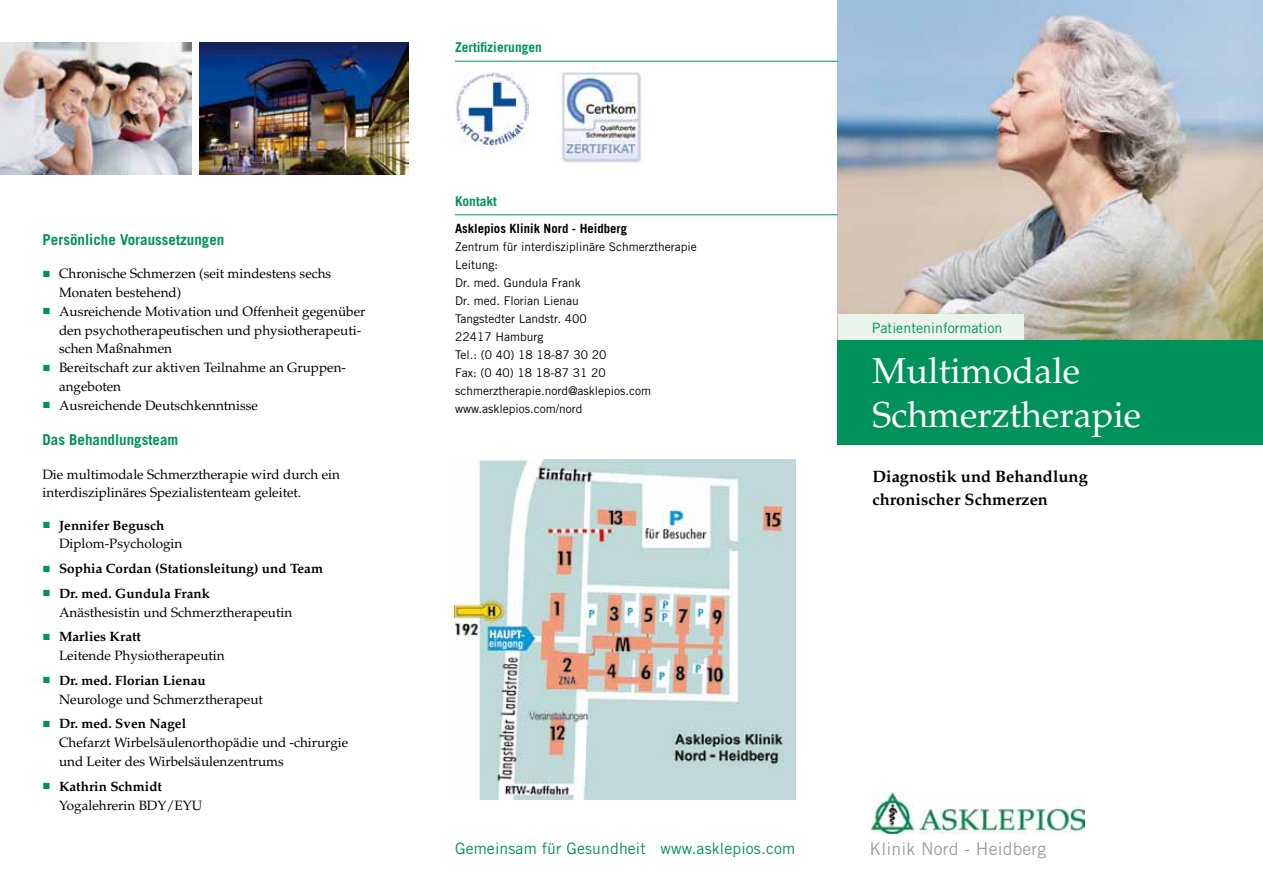
<style>
.page{position:relative;width:1263px;height:893px;background:#fff}
.page>*{position:absolute;margin:0;border:0;box-sizing:border-box;transform-origin:0 0}
.t1{font:36px/43.2px "Palatino LT Std";color:#fff}
.t2{font:17.55px "Trade Gothic LT Std";letter-spacing:.01em;color:#9c9e9f}
.t3{font:700 16.5px/22.5px "Palatino LT Std";color:#000}
.t4{font:15.75px "Trade Gothic LT Std";letter-spacing:.01em;color:#00925b}
.t5{font:700 15px "Trade Gothic LT Std";color:#00925b}
.t6{font:14.25px "Trade Gothic LT Std";color:#00925b}
.t7{font:13.5px/18.8px "Palatino LT Std";color:#000}
.t8{font:700 13.5px "Palatino LT Std";color:#000}
.t9{font:700 13.5px "Trade Gothic LT Std";color:#00925b}
.t10{font:700 12.75px "Trade Gothic LT Std";color:#000}
.t11{font:12px/18px "Trade Gothic LT Std";color:#000}
.s1{font-family:"Times New Roman";color:#00925b}
.s2{font-weight:700}
.s3{font-family:"Times New Roman";font-weight:400;color:#00925b}
</style>
<div class="page">
<img style="left:872px;top:792px;width:212px;height:42px">
<img style="left:838px;top:0;width:425px;height:340px">
<div style="left:838px;top:315px;width:185px;height:25px;background:#eaf4ed"></div>
<hr style="left:455px;top:61px;width:383px;height:1px;background:#00925b">
<hr style="left:455px;top:214px;width:383px;height:1px;background:#00925b">
<div style="left:838px;top:340px;width:425px;height:105px;background:#00925b"></div>
<img style="left:455px;top:459px;width:340px;height:340px">
<img style="left:200px;top:43px;width:208px;height:131px">
<img style="left:0;top:43px;width:191px;height:131px">
<img style="left:455px;top:73px;width:73px;height:74px">
<img style="left:561px;top:67px;width:82px;height:98px">
<p class="t5" style="left:43px;top:230px;width:183px">Persönliche Voraussetzungen</p>
<p class="t7" style="left:59px;top:265px;width:274px;text-indent:-16px"><span class="s1">■</span> Chronische Schmerzen (seit mindestens sechs<br>Monaten bestehend)</p>
<p class="t7" style="left:59px;top:302px;width:308px;text-indent:-16px"><span class="s1">■</span> Ausreichende Motivation und Offenheit gegenüber den psychotherapeutischen und physiotherapeuti&shy;schen Maßnahmen</p>
<p class="t7" style="left:59px;top:358px;width:288px;text-indent:-16px"><span class="s1">■</span> Bereitschaft zur aktiven Teilnahme an Gruppen&shy;angeboten</p>
<p class="t7" style="left:43px;top:396px;width:217px"><span class="s1">■</span> Ausreichende Deutschkenntnisse</p>
<p class="t5" style="left:43px;top:430px;width:137px">Das Behandlungsteam</p>
<p class="t7" style="left:43px;top:465px;width:299px">Die multimodale Schmerztherapie wird durch ein interdisziplinäres Spezialistenteam geleitet.</p>
<p class="t7" style="left:59px;top:516px;width:125px;text-indent:-16px"><span class="s1">■</span> <span class="s2">Jennifer Begusch<br></span>Diplom-Psychologin</p>
<p class="t8" style="left:43px;top:561px;width:282px"><span class="s3">■</span> Sophia Cordan (Stationsleitung) und Team</p>
<p class="t7" style="left:59px;top:584px;width:235px;text-indent:-16px"><span class="s1">■</span> <span class="s2">Dr. med. Gundula Frank<br></span>Anästhesistin und Schmerztherapeutin</p>
<p class="t7" style="left:59px;top:628px;width:167px;text-indent:-16px"><span class="s1">■</span> <span class="s2">Marlies Kratt<br></span>Leitende Physiotherapeutin</p>
<p class="t7" style="left:59px;top:671px;width:205px;text-indent:-16px"><span class="s1">■</span> <span class="s2">Dr. med. Florian Lienau<br></span>Neurologe und Schmerztherapeut</p>
<p class="t7" style="left:59px;top:715px;width:291px;text-indent:-16px"><span class="s1">■</span> <span class="s2">Dr. med. Sven Nagel<br></span>Chefarzt Wirbelsäulenorthopädie und -chirurgie und Leiter des Wirbelsäulenzentrums</p>
<p class="t7" style="left:59px;top:777px;width:145px;text-indent:-16px"><span class="s1">■</span> <span class="s2">Kathrin Schmidt<br></span>Yogalehrerin BDY/EYU</p>
<p class="t9" style="left:455px;top:39px;width:88px">Zertifizierungen</p>
<p class="t9" style="left:455px;top:193px;width:44px">Kontakt</p>
<p class="t10" style="left:455px;top:221px;width:174px">Asklepios Klinik Nord - Heidberg</p>
<p class="t11" style="left:455px;top:238px;width:243px">Zentrum für interdisziplinäre Schmerztherapie<br>Leitung:<br>Dr. med. Gundula Frank<br>Dr. med. Florian Lienau<br>Tangstedter Landstr. 400<br>22417 Hamburg<br>Tel.: (0 40) 18 18-87 30 20<br>Fax: (0 40) 18 18-87 31 20 schmerztherapie.nord@asklepios.com www.asklepios.com/nord</p>
<p class="t6" style="left:872px;top:319px;width:132px">Patienteninformation</p>
<h1 class="t1" style="left:872px;top:350px;width:270px">Multimodale<br>Schmerztherapie</h1>
<p class="t3" style="left:872px;top:465px;width:217px">Diagnostik und Behandlung chronischer Schmerzen</p>
<p class="t4" style="left:455px;top:839px;width:342px">Gemeinsam für Gesundheit www.asklepios.com</p>
<p class="t2" style="left:870px;top:838px;width:178px">Klinik Nord - Heidberg</p>
</div>
